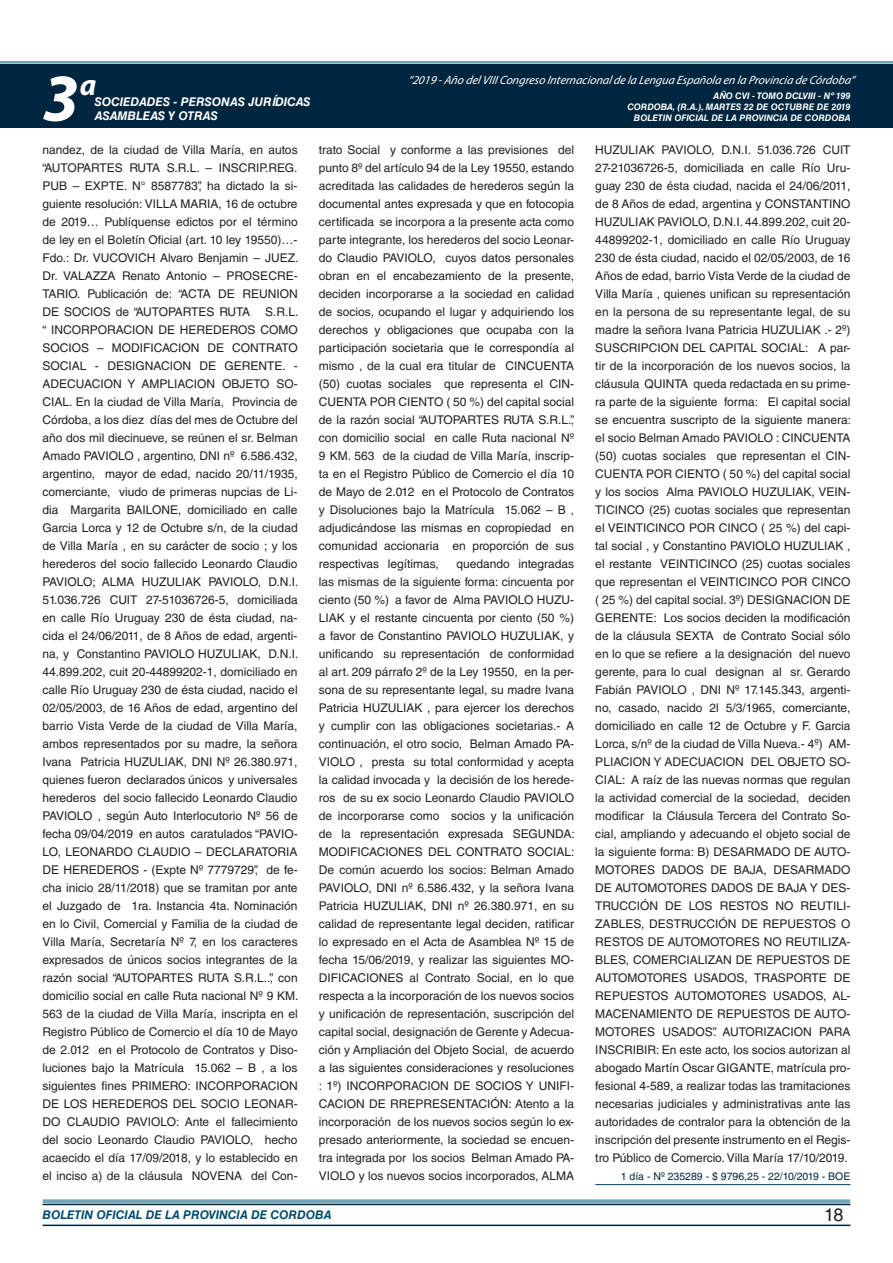
<style>
.page{position:relative;width:893px;height:1263px;background:#fff}
.page>*{position:absolute;margin:0;border:0;box-sizing:border-box;transform-origin:0 0}
.t1{font:italic 700 67.5px "Myriad Pro";color:#fff}
.t2{font:italic 700 30px "Myriad Pro";color:#fff}
.t3{font:18px "Helvetica LT Std";color:#231f20}
.t4{font:12px/18px "Helvetica LT Std";color:#231f20;text-align:justify}
.t5{font:italic 12px "Myriad Pro";color:#fff}
.t6{font:italic 700 12px "Helvetica LT Std";color:#fff}
.t7{font:italic 700 12px "Helvetica LT Std";color:#004b6c}
.t8{font:10.5px "Helvetica LT Std";color:#00263f}
.t9{font:italic 700 9px/10.8px "Helvetica LT Std";color:#fff;text-align:right}
</style>
<div class="page">
<div style="left:0;top:61px;width:893px;height:6px;background:#fff;opacity:.75"></div>
<div style="left:0;top:64px;width:893px;height:64px;background:#00263f"></div>
<hr style="left:43px;top:1224px;width:807px;height:2px;background:#00263f">
<div style="left:42px;top:1198px;width:809px;height:8px;background:#fff;opacity:.75"></div>
<hr style="left:595px;top:1184px;width:255px;height:1px;background:#004b6c">
<h2 class="t2" style="left:80px;top:66px;width:18px">a</h2>
<p class="t5" style="left:408px;top:72px;width:448px">“2019 -Año delVIIICongreso Internacionalde la Lengua Esp añola en la Provincia de Córdoba”</p>
<h1 class="t1" style="left:43px;top:54px;width:38px">3</h1>
<p class="t9" style="left:627px;top:91px;width:225px">AÑO CVI - TOMO DCLVIII - Nº 199<br>CORDOBA, (R.A.), MARTES 22 DE OCTUBRE DE 2019<br>BOLETIN OFICIAL DE LA PROVINCIA DE CORDOBA</p>
<p class="t6" style="left:95px;top:94px;width:217px">SOCIEDADES - PERSONAS JURÍDICAS</p>
<p class="t6" style="left:95px;top:109px;width:125px">ASAMBLEAS Y OTRAS</p>
<p class="t4" style="left:43px;top:141px;width:257px">nandez, de la ciudad de Villa María, en autos “AUTOPARTES RUTA S.R.L. – INSCRIP.REG.<br>PUB – EXPTE. N° 8587783”, ha dictado la si&shy;guiente resolución: VILLA MARIA, 16 de octubre de 2019… Publíquense edictos por el término de ley en el Boletín Oficial (art. 10 ley 19550)…- Fdo.: Dr. VUCOVICH Alvaro Benjamin – JUEZ.<br>Dr. VALAZZA Renato Antonio – PROSECRE-TARIO. Publicación de: “ACTA DE REUNION DE SOCIOS de “AUTOPARTES RUTA</p>
<p class="t4" style="left:43px;top:303px;width:257px;text-indent:223px">S.R.L. “ INCORPORACION DE HEREDEROS COMO SOCIOS – MODIFICACION DE CONTRATO SOCIAL - DESIGNACION DE GERENTE. - ADECUACION Y AMPLIACION OBJETO SO-CIAL. En la ciudad de Villa María, Provincia de Córdoba, a los diez días del mes de Octubre del año dos mil diecinueve, se reúnen el sr. Belman Amado PAVIOLO , argentino, DNI nº 6.586.432, argentino, mayor de edad, nacido 20/11/1935, comerciante, viudo de primeras nupcias de Li&shy;dia Margarita BAILONE, domiciliado en calle Garcia Lorca y 12 de Octubre s/n, de la ciudad de Villa María , en su carácter de socio ; y los herederos del socio fallecido Leonardo Claudio PAVIOLO; ALMA HUZULIAK PAVIOLO, D.N.I.<br>51.036.726 CUIT 27-51036726-5, domiciliada en calle Río Uruguay 230 de ésta ciudad, na&shy;cida el 24/06/2011, de 8 Años de edad, argenti&shy;na, y Constantino PAVIOLO HUZULIAK, D.N.I.<br>44.899.202, cuit 20-44899202-1, domiciliado en calle Río Uruguay 230 de ésta ciudad, nacido el 02/05/2003, de 16 Años de edad, argentino del barrio Vista Verde de la ciudad de Villa María, ambos representados por su madre, la señora Ivana Patricia HUZULIAK, DNI Nº 26.380.971, quienes fueron declarados únicos y universales herederos del socio fallecido Leonardo Claudio PAVIOLO , según Auto Interlocutorio Nº 56 de fecha 09/04/2019 en autos caratulados “PAVIO-LO, LEONARDO CLAUDIO – DECLARATORIA DE HEREDEROS - (Expte Nº 7779729”, de fe&shy;cha inicio 28/11/2018) que se tramitan por ante el Juzgado de 1ra. Instancia 4ta. Nominación en lo Civil, Comercial y Familia de la ciudad de Villa María, Secretaría Nº 7, en los caracteres expresados de únicos socios integrantes de la razón social “AUTOPARTES RUTA S.R.L..”, con domicilio social en calle Ruta nacional Nº 9 KM.<br>563 de la ciudad de Villa María, inscripta en el Registro Público de Comercio el día 10 de Mayo de 2.012 en el Protocolo de Contratos y Diso&shy;luciones bajo la Matrícula 15.062 – B , a los siguientes fines PRIMERO: INCORPORACION DE LOS HEREDEROS DEL SOCIO LEONAR-DO CLAUDIO PAVIOLO: Ante el fallecimiento del socio Leonardo Claudio PAVIOLO, hecho acaecido el día 17/09/2018, y lo establecido en el inciso a) de la cláusula NOVENA del Con-</p>
<p class="t4" style="left:319px;top:141px;width:257px">trato Social y conforme a las previsiones del punto 8º del artículo 94 de la Ley 19550, estando acreditada las calidades de herederos según la documental antes expresada y que en fotocopia certificada se incorpora a la presente acta como parte integrante, los herederos del socio Leonar&shy;do Claudio PAVIOLO, cuyos datos personales obran en el encabezamiento de la presente, deciden incorporarse a la sociedad en calidad de socios, ocupando el lugar y adquiriendo los derechos y obligaciones que ocupaba con la participación societaria que le correspondía al mismo , de la cual era titular de CINCUENTA (50) cuotas sociales que representa el CIN-CUENTA POR CIENTO ( 50 %) del capital social de la razón social “AUTOPARTES RUTA S.R.L.”, con domicilio social en calle Ruta nacional Nº 9 KM. 563 de la ciudad de Villa María, inscrip&shy;ta en el Registro Público de Comercio el día 10 de Mayo de 2.012 en el Protocolo de Contratos y Disoluciones bajo la Matrícula 15.062 – B , adjudicándose las mismas en copropiedad en comunidad accionaria en proporción de sus respectivas legítimas,</p>
<p class="t4" style="left:319px;top:555px;width:257px;text-indent:137px">quedando integradas las mismas de la siguiente forma: cincuenta por ciento (50 %) a favor de Alma PAVIOLO HUZU-LIAK y el restante cincuenta por ciento (50 %) a favor de Constantino PAVIOLO HUZULIAK, y unificando su representación de conformidad al art. 209 párrafo 2º de la Ley 19550, en la per&shy;sona de su representante legal, su madre Ivana Patricia HUZULIAK , para ejercer los derechos y cumplir con las obligaciones societarias.- A continuación, el otro socio, Belman Amado PA-VIOLO , presta su total conformidad y acepta la calidad invocada y la decisión de los herede&shy;ros de su ex socio Leonardo Claudio PAVIOLO de incorporarse como socios y la unificación de la representación expresada SEGUNDA:<br>MODIFICACIONES DEL CONTRATO SOCIAL:<br>De común acuerdo los socios: Belman Amado PAVIOLO, DNI nº 6.586.432, y la señora Ivana Patricia HUZULIAK, DNI nº 26.380.971, en su calidad de representante legal deciden, ratificar lo expresado en el Acta de Asamblea Nº 15 de fecha 15/06/2019, y realizar las siguientes MO-DIFICACIONES al Contrato Social, en lo que respecta a la incorporación de los nuevos socios y unificación de representación, suscripción del capital social, designación de Gerente y Adecua&shy;ción y Ampliación del Objeto Social, de acuerdo a las siguientes consideraciones y resoluciones : 1º) INCORPORACION DE SOCIOS Y UNIFI-CACION DE RREPRESENTACIÓN: Atento a la incorporación de los nuevos socios según lo ex&shy;presado anteriormente, la sociedad se encuen&shy;tra integrada por los socios Belman Amado PA-VIOLO y los nuevos socios incorporados, ALMA</p>
<p class="t4" style="left:595px;top:141px;width:257px">HUZULIAK PAVIOLO, D.N.I. 51.036.726 CUIT 27-21036726-5, domiciliada en calle Río Uru&shy;guay 230 de ésta ciudad, nacida el 24/06/2011, de 8 Años de edad, argentina y CONSTANTINO HUZULIAK PAVIOLO, D.N.I. 44.899.202, cuit 20- 44899202-1, domiciliado en calle Río Uruguay 230 de ésta ciudad, nacido el 02/05/2003, de 16<br>Años de edad, barrio Vista Verde de la ciudad de Villa María , quienes unifican su representación en la persona de su representante legal, de su madre la señora Ivana Patricia HUZULIAK .- 2º)<br>SUSCRIPCION DEL CAPITAL SOCIAL: A par&shy;tir de la incorporación de los nuevos socios, la cláusula QUINTA queda redactada en su prime&shy;ra parte de la siguiente forma: El capital social se encuentra suscripto de la siguiente manera: el socio Belman Amado PAVIOLO : CINCUENTA (50) cuotas sociales que representan el CIN-CUENTA POR CIENTO ( 50 %) del capital social y los socios Alma PAVIOLO HUZULIAK, VEIN-TICINCO (25) cuotas sociales que representan el VEINTICINCO POR CINCO ( 25 %) del capi&shy;tal social , y Constantino PAVIOLO HUZULIAK , el restante VEINTICINCO (25) cuotas sociales que representan el VEINTICINCO POR CINCO ( 25 %) del capital social. 3º) DESIGNACION DE GERENTE: Los socios deciden la modificación de la cláusula SEXTA de Contrato Social sólo en lo que se refiere a la designación del nuevo gerente, para lo cual designan al sr. Gerardo Fabián PAVIOLO , DNI Nº 17.145.343, argenti&shy;no, casado, nacido 2l 5/3/1965, comerciante, domiciliado en calle 12 de Octubre y F. Garcia Lorca, s/nº de la ciudad de Villa Nueva.- 4º) AM-PLIACION Y ADECUACION DEL OBJETO SO-CIAL: A raíz de las nuevas normas que regulan la actividad comercial de la sociedad, deciden modificar la Cláusula Tercera del Contrato So&shy;cial, ampliando y adecuando el objeto social de la siguiente forma: B) DESARMADO DE AUTO-MOTORES DADOS DE BAJA, DESARMADO DE AUTOMOTORES DADOS DE BAJA Y DES-TRUCCIÓN DE LOS RESTOS NO REUTILI-ZABLES, DESTRUCCIÓN DE REPUESTOS O RESTOS DE AUTOMOTORES NO REUTILIZA-BLES, COMERCIALIZAN DE REPUESTOS DE AUTOMOTORES USADOS, TRASPORTE DE REPUESTOS AUTOMOTORES USADOS, AL-MACENAMIENTO DE REPUESTOS DE AUTO-MOTORES USADOS”. AUTORIZACION PARA INSCRIBIR: En este acto, los socios autorizan al abogado Martín Oscar GIGANTE, matrícula pro&shy;fesional 4-589, a realizar todas las tramitaciones necesarias judiciales y administrativas ante las autoridades de contralor para la obtención de la inscripción del presente instrumento en el Regis&shy;tro Público de Comercio. Villa María 17/10/2019.</p>
<p class="t8" style="left:621px;top:1170px;width:231px">1 día - Nº 235289 - $ 9796,25 - 22/10/2019 - BOE</p>
<p class="t7" style="left:43px;top:1208px;width:290px">BOLETIN OFICIAL DE LA PROVINCIA DE CORDOBA</p>
<h3 class="t3" style="left:824px;top:1204px;width:21px">18</h3>
</div>
